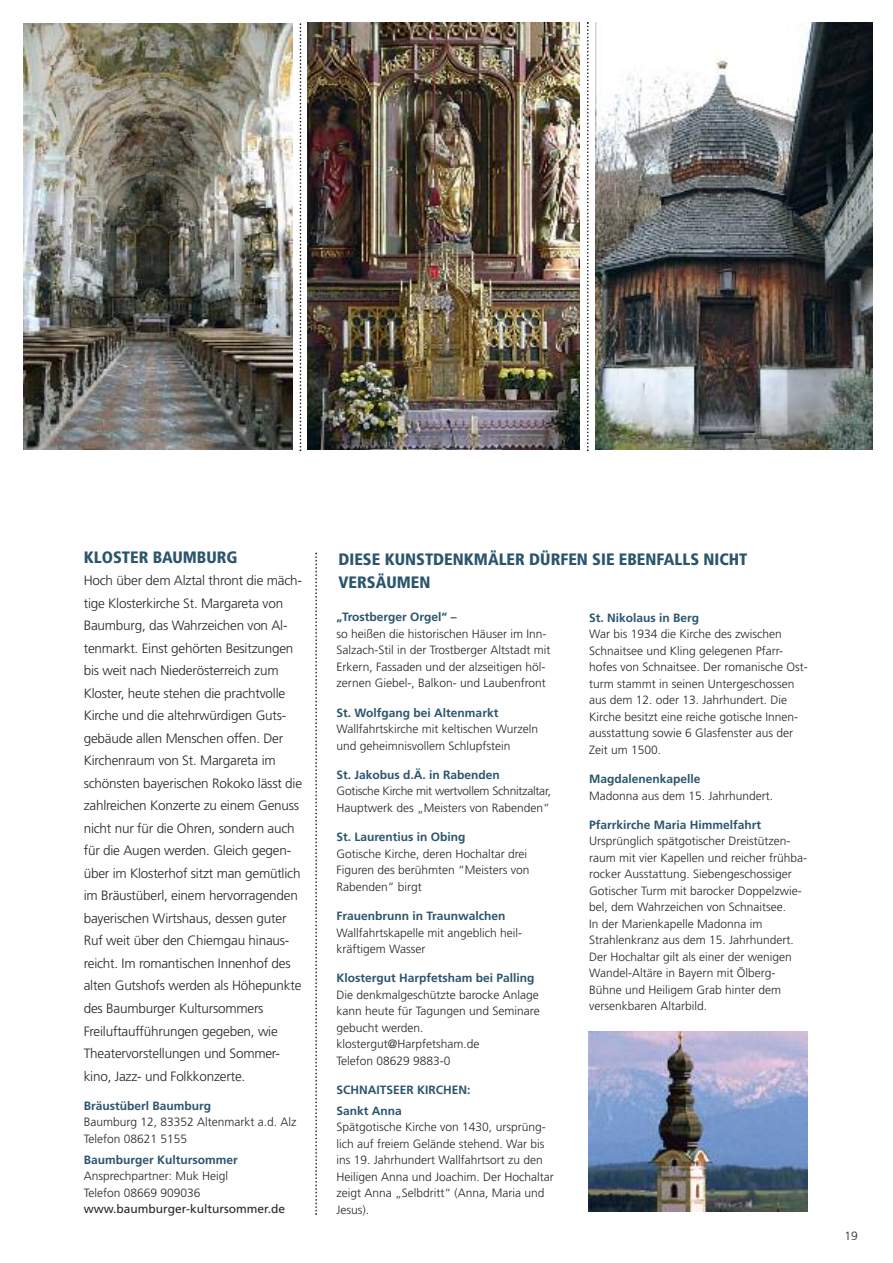
<style>
.page{position:relative;width:893px;height:1263px;background:#fff}
.page>*{position:absolute;margin:0;border:0;box-sizing:border-box;transform-origin:0 0}
.t1{font:900 condensed 16.5px/22.5px "Frutiger";color:#2c556d}
.t2{font:300 13.5px/22.5px "Frutiger";letter-spacing:-.015em;color:#272627}
.t3{font:300 12px/16.5px "Frutiger";color:#272627}
.t4{font:700 12px/20.7px "Frutiger";color:#2c556d}
.t5{font:300 12px/16.5px "Frutiger";letter-spacing:-.02em;color:#272627}
.t6{font:12px "Frutiger";color:#272627}
</style>
<div class="page">
<svg style="left:315px;top:553px;width:2px;height:662px"></svg>
<img style="left:23px;top:23px;width:269px;height:426px">
<img style="left:595px;top:23px;width:278px;height:427px">
<img style="left:307px;top:23px;width:272px;height:427px">
<svg style="left:300px;top:23px;width:1px;height:428px"></svg>
<svg style="left:587px;top:22px;width:2px;height:429px"></svg>
<img style="left:589px;top:1031px;width:219px;height:181px">
<h1 class="t1" style="left:84px;top:547px;width:155px">KLOSTER BAUMBURG</h1>
<p class="t2" style="left:84px;top:570px;width:220px">Hoch über dem Alztal thront die mäch&shy;tige Klosterkirche St. Margareta von Baumburg, das Wahrzeichen von Al&shy;tenmarkt. Einst gehörten Besitzungen bis weit nach Niederösterreich zum Kloster, heute stehen die prachtvolle Kirche und die altehrwürdigen Guts&shy;gebäude allen Menschen offen. Der Kirchenraum von St. Margareta im schönsten bayerischen Rokoko lässt die zahlreichen Konzerte zu einem Genuss nicht nur für die Ohren, sondern auch für die Augen werden. Gleich gegen&shy;über im Klosterhof sitzt man gemütlich im Bräustüberl, einem hervorragenden bayerischen Wirtshaus, dessen guter Ruf weit über den Chiemgau hinaus&shy;reicht. Im romantischen Innenhof des alten Gutshofs werden als Höhepunkte des Baumburger Kultursommers Freiluftaufführungen gegeben, wie Theatervorstellungen und Sommer&shy;kino, Jazz- und Folkkonzerte.</p>
<p class="t4" style="left:84px;top:1096px;width:129px">Bräustüberl Baumburg</p>
<p class="t3" style="left:84px;top:1115px;width:214px">Baumburg 12, 83352 Altenmarkt a.d. Alz<br>Telefon 08621 5155</p>
<p class="t4" style="left:84px;top:1150px;width:156px">Baumburger Kultursommer</p>
<p class="t3" style="left:84px;top:1168px;width:146px">Ansprechpartner: Muk Heigl<br>Telefon 08669 909036</p>
<p class="t6" style="left:84px;top:1204px;width:203px">www.baumburger-kultursommer.de</p>
<h1 class="t1" style="left:339px;top:549px;width:410px">DIESE KUNSTDENKMÄLER DÜRFEN SIE EBENFALLS NICHT<br>VERSÄUMEN</h1>
<p class="t4" style="left:336px;top:608px;width:122px">„Trostberger Orgel“ –</p>
<p class="t3" style="left:336px;top:626px;width:215px">so heißen die historischen Häuser im Inn-Salzach-Stil in der Trostberger Altstadt mit Erkern, Fassaden und der alzseitigen höl&shy;zernen Giebel-, Balkon- und Laubenfront</p>
<p class="t4" style="left:336px;top:703px;width:163px">St. Wolfgang bei Altenmarkt</p>
<p class="t3" style="left:336px;top:722px;width:203px">Wallfahrtskirche mit keltischen Wurzeln und geheimnisvollem Schlupfstein</p>
<p class="t4" style="left:336px;top:765px;width:165px">St. Jakobus d.Ä. in Rabenden</p>
<p class="t5" style="left:336px;top:784px;width:216px">Gotische Kirche mit wertvollem Schnitzaltar,<br>Hauptwerk des „Meisters von Rabenden“</p>
<p class="t4" style="left:336px;top:828px;width:131px">St. Laurentius in Obing</p>
<p class="t3" style="left:336px;top:846px;width:195px">Gotische Kirche, deren Hochaltar drei<br>Figuren des berühmten “Meisters von<br>Rabenden” birgt</p>
<p class="t4" style="left:336px;top:906px;width:170px">Frauenbrunn in Traunwalchen</p>
<p class="t3" style="left:336px;top:925px;width:187px">Wallfahrtskapelle mit angeblich heil&shy;kräftigem Wasser</p>
<p class="t4" style="left:336px;top:969px;width:200px">Klostergut Harpfetsham bei Palling</p>
<p class="t3" style="left:336px;top:987px;width:205px">Die denkmalgeschützte barocke Anlage kann heute für Tagungen und Seminare gebucht werden. klostergut@Harpfetsham.de<br>Telefon 08629 9883-0</p>
<p class="t4" style="left:336px;top:1080px;width:136px">SCHNAITSEER KIRCHEN:<br>Sankt Anna</p>
<p class="t3" style="left:336px;top:1120px;width:219px">Spätgotische Kirche von 1430, ursprüng&shy;lich auf freiem Gelände stehend. War bis ins 19. Jahrhundert Wallfahrtsort zu den Heiligen Anna und Joachim. Der Hochaltar zeigt Anna „Selbdritt“ (Anna, Maria und Jesus).</p>
<p class="t4" style="left:589px;top:608px;width:112px">St. Nikolaus in Berg</p>
<p class="t3" style="left:589px;top:627px;width:220px">War bis 1934 die Kirche des zwischen Schnaitsee und Kling gelegenen Pfarr&shy;hofes von Schnaitsee. Der romanische Ost&shy;turm stammt in seinen Untergeschossen aus dem 12. oder 13. Jahrhundert. Die Kirche besitzt eine reiche gotische Innen&shy;ausstattung sowie 6 Glasfenster aus der Zeit um 1500.</p>
<p class="t4" style="left:589px;top:769px;width:113px">Magdalenenkapelle</p>
<p class="t3" style="left:589px;top:788px;width:186px">Madonna aus dem 15. Jahrhundert.</p>
<p class="t4" style="left:589px;top:815px;width:173px">Pfarrkirche Maria Himmelfahrt</p>
<p class="t3" style="left:589px;top:834px;width:219px">Ursprünglich spätgotischer Dreistützen&shy;raum mit vier Kapellen und reicher frühba&shy;rocker Ausstattung. Siebengeschossiger Gotischer Turm mit barocker Doppelzwie&shy;bel, dem Wahrzeichen von Schnaitsee.<br>In der Marienkapelle Madonna im Strahlenkranz aus dem 15. Jahrhundert.<br>Der Hochaltar gilt als einer der wenigen Wandel-Altäre in Bayern mit Ölberg-Bühne und Heiligem Grab hinter dem versenkbaren Altarbild.</p>
<p class="t3" style="left:844px;top:1228px;width:15px">19</p>
</div>
